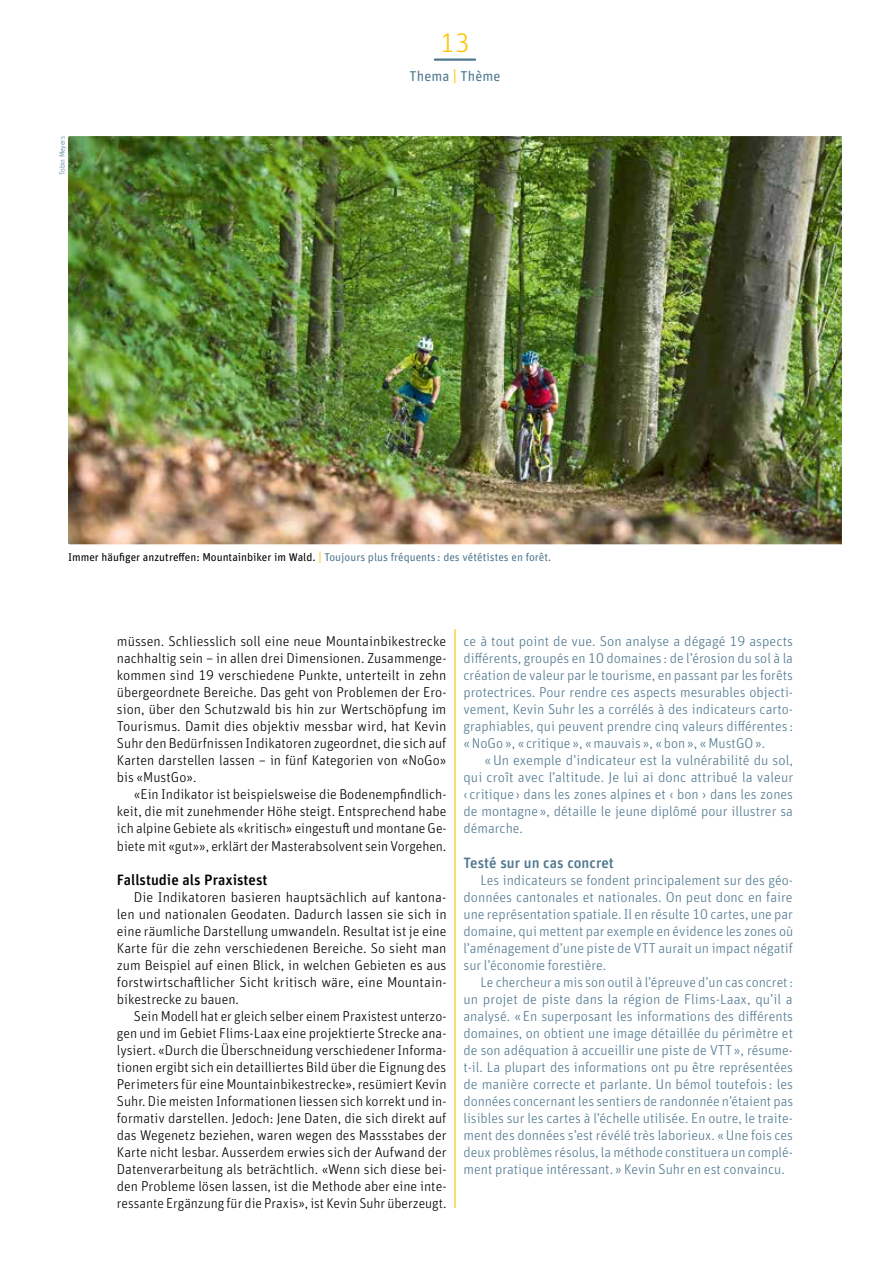
<style>
.page{position:relative;width:893px;height:1263px;background:#fff}
.page>*{position:absolute;margin:0;border:0;box-sizing:border-box;transform-origin:0 0}
.t1{font:300 27px "Unit Rounded Pro";color:#fdc300}
.t2{font:500 15px "Unit Rounded Pro";color:#000}
.t3{font:500 15px "Unit Rounded Pro";color:#507890}
.t4{font:300 14.25px/17px "Unit Rounded Pro";color:#000;text-align:justify}
.t5{font:300 14.25px/17px "Unit Rounded Pro";color:#507890;text-align:justify}
.t6{font:14.25px "Unit Rounded Pro";letter-spacing:.005em;color:#507890}
.t7{font:11.25px "Unit Rounded Pro";color:#000}
.t8{font:300 7.5px "Unit Rounded Pro";color:#507890}
.s1{font-size:15.75px;color:#fdc300}
.s2{font-size:12.75px;color:#fdc300}
.s3{color:#507890}
</style>
<div class="page">
<hr style="left:435px;top:58px;width:40px;height:3px;background:#507890">
<hr style="left:454px;top:629px;width:2px;height:579px;background:#fdc300">
<img style="left:68px;top:136px;width:774px;height:408px">
<p class="t8" style="left:57px;top:175px;width:41px;rotate:-90deg">Tobin Meyers</p>
<h1 class="t1" style="left:440px;top:26px;width:31px">13</h1>
<p class="t6" style="left:410px;top:66px;width:92px">Thema <span class="s1">|</span> Thème</p>
<p class="t7" style="left:68px;top:550px;width:485px">Immer häufiger anzutreffen: Mountainbiker im Wald. <span class="s2">|</span> <span class="s3">Toujours plus fréquents : des vététistes en forêt.</span></p>
<p class="t4" style="left:117px;top:633px;width:331px">müssen. Schliesslich soll eine neue Mountainbikestrecke nachhaltig sein – in allen drei Dimensionen. Zusammenge&shy;kommen sind 19 verschiedene Punkte, unterteilt in zehn übergeordnete Bereiche. Das geht von Problemen der Ero&shy;sion, über den Schutzwald bis hin zur Wertschöpfung im Tourismus. Damit dies objektiv messbar wird, hat Kevin Suhr den Bedürfnissen Indikatoren zugeordnet, die sich auf Karten darstellen lassen – in fünf Kategorien von «NoGo» bis «MustGo».</p>
<p class="t4" style="left:117px;top:786px;width:331px;text-indent:17px">«Ein Indikator ist beispielsweise die Bodenempfindlich&shy;keit, die mit zunehmender Höhe steigt. Entsprechend habe ich alpine Gebiete als «kritisch» eingestuft und montane Ge&shy;biete mit «gut»», erklärt der Masterabsolvent sein Vorgehen.</p>
<p class="t2" style="left:117px;top:869px;width:152px">Fallstudie als Praxistest</p>
<p class="t4" style="left:117px;top:888px;width:331px;text-indent:17px">Die Indikatoren basieren hauptsächlich auf kantona&shy;len und nationalen Geodaten. Dadurch lassen sie sich in eine räumliche Darstellung umwandeln. Resultat ist je eine Karte für die zehn verschiedenen Bereiche. So sieht man zum Beispiel auf einen Blick, in welchen Gebieten es aus forstwirtschaftlicher Sicht kritisch wäre, eine Mountain&shy;bikestrecke zu bauen.</p>
<p class="t4" style="left:117px;top:1007px;width:331px;text-indent:17px">Sein Modell hat er gleich selber einem Praxistest unterzo&shy;gen und im Gebiet Flims-Laax eine projektierte Strecke ana&shy;lysiert. «Durch die Überschneidung verschiedener Informa&shy;tionen ergibt sich ein detailliertes Bild über die Eignung des Perimeters für eine Mountainbikestrecke», resümiert Kevin Suhr. Die meisten Informationen liessen sich korrekt und in&shy;formativ darstellen. Jedoch: Jene Daten, die sich direkt auf das Wegenetz beziehen, waren wegen des Massstabes der Karte nicht lesbar. Ausserdem erwies sich der Aufwand der Datenverarbeitung als beträchtlich. «Wenn sich diese bei&shy;den Probleme lösen lassen, ist die Methode aber eine inte&shy;ressante Ergänzung für die Praxis», ist Kevin Suhr überzeugt.</p>
<p class="t5" style="left:463px;top:633px;width:331px">ce à tout point de vue. Son analyse a dégagé 19 aspects différents, groupés en 10 domaines : de l’érosion du sol à la création de valeur par le tourisme, en passant par les forêts protectrices. Pour rendre ces aspects mesurables objecti&shy;vement, Kevin Suhr les a corrélés à des indicateurs carto&shy;graphiables, qui peuvent prendre cinq valeurs différentes : «NoGo », « critique », «mauvais », «bon», «MustGO».</p>
<p class="t5" style="left:463px;top:752px;width:331px;text-indent:21px">«Un exemple d’indicateur est la vulnérabilité du sol, qui croît avec l’altitude. Je lui ai donc attribué la valeur ‹ critique › dans les zones alpines et ‹ bon › dans les zones de montagne », détaille le jeune diplômé pour illustrer sa démarche.</p>
<p class="t3" style="left:463px;top:852px;width:152px">Testé sur un cas concret</p>
<p class="t5" style="left:463px;top:871px;width:331px;text-indent:17px">Les indicateurs se fondent principalement sur des géo&shy;données cantonales et nationales. On peut donc en faire une représentation spatiale. Il en résulte 10 cartes, une par domaine, qui mettent par exemple en évidence les zones où l’aménagement d’une piste de VTT aurait un impact négatif sur l’économie forestière.</p>
<p class="t5" style="left:463px;top:973px;width:331px;text-indent:17px">Le chercheur a mis son outil à l’épreuve d’un cas concret: un projet de piste dans la région de Flims-Laax, qu’il a analysé. « En superposant les informations des différents domaines, on obtient une image détaillée du périmètre et de son adéquation à accueillir une piste de VTT», résume&shy;t-il. La plupart des informations ont pu être représentées de manière correcte et parlante. Un bémol toutefois : les données concernant les sentiers de randonnée n’étaient pas lisibles sur les cartes à l’échelle utilisée. En outre, le traite&shy;ment des données s’est révélé très laborieux. «Une fois ces deux problèmes résolus, la méthode constituera un complé&shy;ment pratique intéressant. » Kevin Suhr en est convaincu.</p>
</div>
